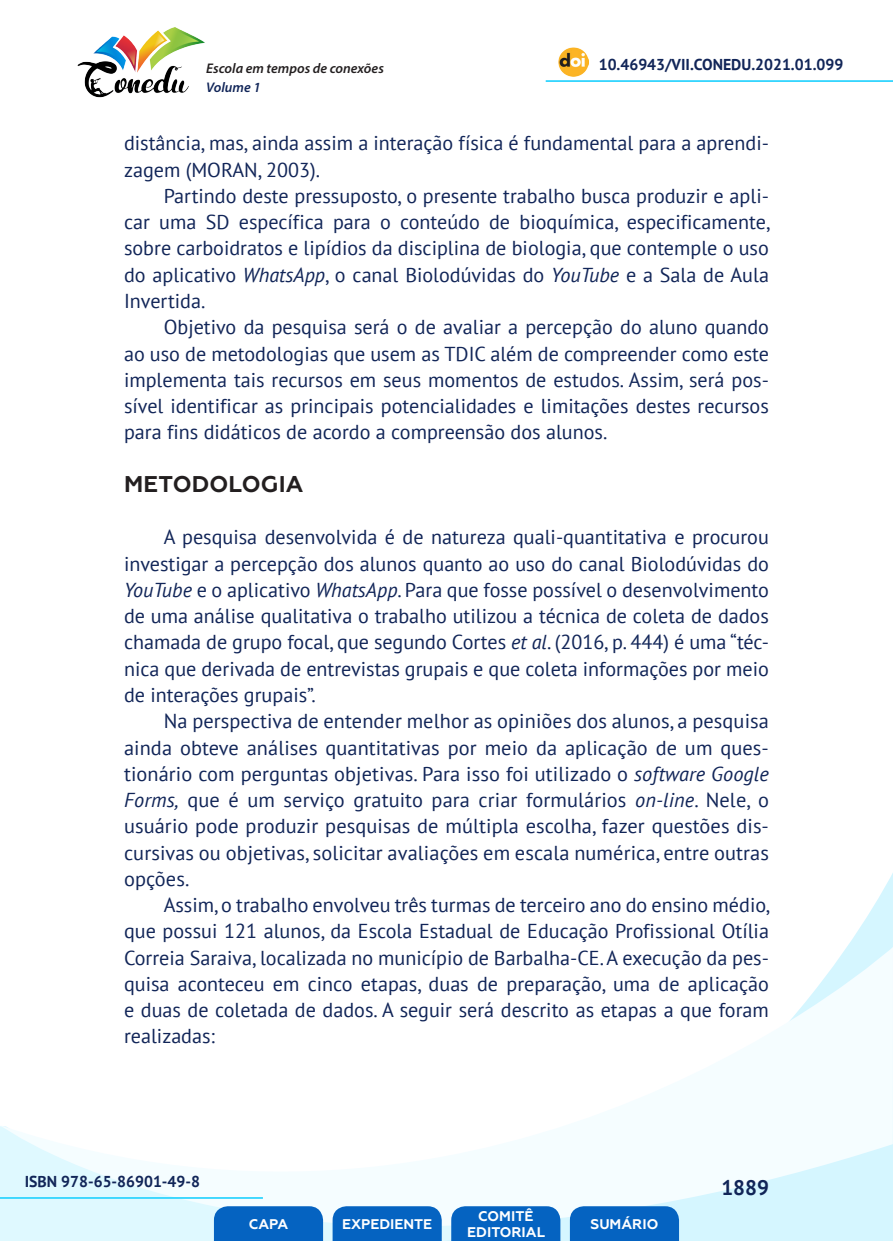
<style>
.page{position:relative;width:893px;height:1241px;background:#fff}
.page>*{position:absolute;margin:0;border:0;box-sizing:border-box;transform-origin:0 0}
._9_SUBTÍTULO_1{font:700 22.75px "Geometria";letter-spacing:.005em;color:#231f20}
.t1{font:700 21px "PT Sans";color:#112558}
._8_CORPO{font:20.12px/26.2px "PT Sans";color:#112558;text-align:justify}
.t2{font:700 15.75px "PT Sans";color:#112558}
.t3{font:700 14px/16.8px "Geometria";color:#fff;text-align:center}
.t4{font:italic 600 14px "Myriad Pro";color:#231f20}
.t5{font:italic 600 14px "Myriad Pro";color:#112558}
.s1{font-style:italic}
</style>
<div class="page">
<svg style="left:848px;top:873px;width:45px;height:73px"></svg>
<svg style="left:0;top:946px;width:893px;height:294px"></svg>
<hr style="left:0;top:1196px;width:263px;height:2px;background:#2dd4fe">
<hr style="left:546px;top:80px;width:347px;height:2px;background:#2dd4fe">
<img style="left:559px;top:47px;width:30px;height:30px">
<img style="left:77px;top:27px;width:128px;height:71px">
<svg style="left:214px;top:1205px;width:109px;height:35px;background:#126bc4"></svg>
<svg style="left:333px;top:1205px;width:109px;height:35px;background:#126bc4"></svg>
<svg style="left:451px;top:1205px;width:109px;height:35px;background:#126bc4"></svg>
<svg style="left:570px;top:1205px;width:109px;height:35px;background:#116bc4"></svg>
<p class="t4" style="left:206px;top:59px;width:179px">Escola em tempos de conexões</p>
<p class="t2" style="left:599px;top:54px;width:246px">10.46943/VII.CONEDU.2021.01.099</p>
<p class="t5" style="left:206px;top:78px;width:56px">Volume 1</p>
<p class="_8_CORPO" style="left:124px;top:130px;width:646px">distância, mas, ainda assim a interação física é fundamental para a aprendi&shy;zagem (MORAN, 2003).</p>
<p class="_8_CORPO" style="left:124px;top:182px;width:648px;text-indent:40px">Partindo deste pressuposto, o presente trabalho busca produzir e apli&shy;car uma SD específica para o conteúdo de bioquímica, especificamente, sobre carboidratos e lipídios da disciplina de biologia, que contemple o uso do aplicativo <span class="s1">WhatsApp</span>, o canal Biolodúvidas do <span class="s1">YouTube</span> e a Sala de Aula Invertida.</p>
<p class="_8_CORPO" style="left:124px;top:313px;width:646px;text-indent:40px">Objetivo da pesquisa será o de avaliar a percepção do aluno quando ao uso de metodologias que usem as TDIC além de compreender como este implementa tais recursos em seus momentos de estudos. Assim, será pos&shy;sível identificar as principais potencialidades e limitações destes recursos para fins didáticos de acordo a compreensão dos alunos.</p>
<p class="_9_SUBTÍTULO_1" style="left:124px;top:470px;width:181px">METODOLOGIA</p>
<p class="_8_CORPO" style="left:124px;top:523px;width:646px;text-indent:40px">A pesquisa desenvolvida é de natureza quali-quantitativa e procurou investigar a percepção dos alunos quanto ao uso do canal Biolodúvidas do <span class="s1">YouTube</span> e o aplicativo <span class="s1">WhatsApp</span>. Para que fosse possível o desenvolvimento de uma análise qualitativa o trabalho utilizou a técnica de coleta de dados chamada de grupo focal, que segundo Cortes <span class="s1">et al</span>. (2016, p. 444) é uma “téc&shy;nica que derivada de entrevistas grupais e que coleta informações por meio de interações grupais”.</p>
<p class="_8_CORPO" style="left:124px;top:707px;width:646px;text-indent:40px">Na perspectiva de entender melhor as opiniões dos alunos, a pesquisa ainda obteve análises quantitativas por meio da aplicação de um ques&shy;tionário com perguntas objetivas. Para isso foi utilizado o <span class="s1">software Google Forms,</span> que é um serviço gratuito para criar formulários <span class="s1">on-line</span>. Nele, o usuário pode produzir pesquisas de múltipla escolha, fazer questões dis&shy;cursivas ou objetivas, solicitar avaliações em escala numérica, entre outras opções.</p>
<p class="_8_CORPO" style="left:124px;top:891px;width:648px;text-indent:40px">Assim, o trabalho envolveu três turmas de terceiro ano do ensino médio, que possui 121 alunos, da Escola Estadual de Educação Profissional Otília Correia Saraiva, localizada no município de Barbalha-CE. A execução da pes&shy;quisa aconteceu em cinco etapas, duas de preparação, uma de aplicação e duas de coletada de dados. A seguir será descrito as etapas a que foram realizadas:</p>
<p class="t2" style="left:25px;top:1170px;width:177px">ISBN 978-65-86901-49-8</p>
<p class="t3" style="left:249px;top:1215px;width:41px">CAPA</p>
<p class="t3" style="left:342px;top:1215px;width:92px">EXPEDIENTE</p>
<p class="t3" style="left:467px;top:1207px;width:79px">COMITÊ<br>EDITORIAL</p>
<p class="t3" style="left:590px;top:1215px;width:69px">SUMÁRIO</p>
<p class="t1" style="left:721px;top:1173px;width:49px">1889</p>
</div>
